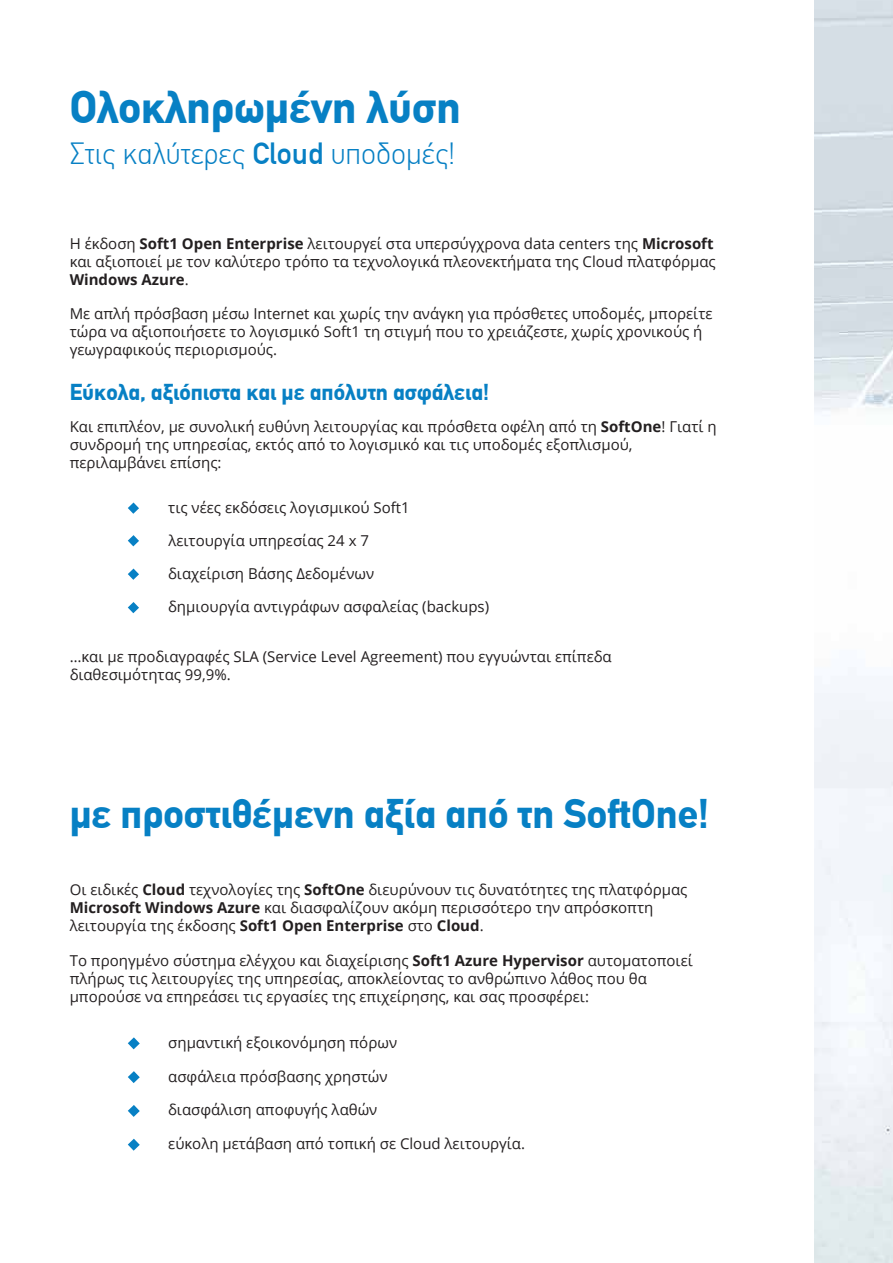
<style>
.page{position:relative;width:893px;height:1263px;background:#fff}
.page>*{position:absolute;margin:0;border:0;box-sizing:border-box;transform-origin:0 0}
.t1{font:700 45px "CF Din";color:#0780c4}
.t2{font:700 40.5px "CF Din";color:#0780c4}
.t3{font:300 30px "CF Din";color:#0780c4}
.t4{font:700 22.5px "CF Din";color:#0780c4}
.t5{font:15px/18px "Open Sans";color:#231f20}
.s1{font-weight:400}
.s2{font-weight:700}
</style>
<div class="page">
<svg style="left:128px;top:1037px;width:12px;height:12px"></svg>
<svg style="left:128px;top:1071px;width:12px;height:12px"></svg>
<svg style="left:128px;top:1105px;width:12px;height:12px"></svg>
<svg style="left:128px;top:1139px;width:12px;height:12px"></svg>
<svg style="left:128px;top:502px;width:11px;height:12px"></svg>
<svg style="left:128px;top:535px;width:11px;height:11px"></svg>
<svg style="left:128px;top:568px;width:11px;height:12px"></svg>
<svg style="left:128px;top:602px;width:11px;height:11px"></svg>
<h1 class="t1" style="left:70px;top:84px;width:393px">Oλοκληρωµένη λύση</h1>
<h3 class="t3" style="left:70px;top:139px;width:387px">Στις καλύτερες <span class="s1">Cloud</span> υποδοµές!</h3>
<p class="t5" style="left:70px;top:235px;width:648px">Η έκδοση <span class="s2">Soft1 Open Enterprise</span> λειτουργεί στα υπερσύγχρονα data centers της <span class="s2">Microsoft </span>και αξιοποιεί µε τον καλύτερο τρόπο τα τεχνολογικά πλεονεκτήματα της Cloud πλατφόρμας<br><span class="s2">Windows Azure</span>.</p>
<p class="t5" style="left:70px;top:304px;width:644px">Με απλή πρόσβαση µέσω Internet και χωρίς την ανάγκη για πρόσθετες υποδομές, μπορείτε τώρα να αξιοποιήσετε το λογισμικό Soft1 τη στιγμή που το χρειάζεστε, χωρίς χρονικούς ή γεωγραφικούς περιορισμούς.</p>
<h3 class="t4" style="left:70px;top:380px;width:421px">Εύκολα, αξιόπιστα και µε απόλυτη ασφάλεια!</h3>
<p class="t5" style="left:70px;top:417px;width:648px">Και επιπλέον, µε συνολική ευθύνη λειτουργίας και πρόσθετα οφέλη από τη <span class="s2">SoftOne</span>! Γιατί η συνδρομή της υπηρεσίας, εκτός από το λογισμικό και τις υποδομές εξοπλισμού, περιλαμβάνει επίσης:</p>
<p class="t5" style="left:168px;top:498px;width:243px">τις νέες εκδόσεις λογισμικού Soft1</p>
<p class="t5" style="left:168px;top:531px;width:202px">λειτουργία υπηρεσίας 24 x 7</p>
<p class="t5" style="left:168px;top:564px;width:207px">διαχείριση Βάσης Δεδομένων</p>
<p class="t5" style="left:168px;top:597px;width:322px">δημιουργία αντιγράφων ασφαλείας (backups)</p>
<p class="t5" style="left:70px;top:647px;width:543px">…και µε προδιαγραφές SLA (Service Level Agreement) που εγγυώνται επίπεδα διαθεσιμότητας 99,9%.</p>
<h2 class="t2" style="left:70px;top:792px;width:641px">µε προστιθέµενη αξία από τη SoftOne!</h2>
<p class="t5" style="left:70px;top:880px;width:619px">Οι ειδικές <span class="s2">Cloud</span> τεχνολογίες της <span class="s2">SoftOne</span> διευρύνουν τις δυνατότητες της πλατφόρμας<br><span class="s2">Microsoft Windows Azure</span> και διασφαλίζουν ακόμη περισσότερο την απρόσκοπτη λειτουργία της έκδοσης <span class="s2">Soft1 Open Enterprise</span> στο <span class="s2">Cloud</span>.</p>
<p class="t5" style="left:70px;top:951px;width:625px">Το προηγμένο σύστημα ελέγχου και διαχείρισης <span class="s2">Soft1 Azure Hypervisor</span> αυτοματοποιεί πλήρως τις λειτουργίες της υπηρεσίας, αποκλείοντας το ανθρώπινο λάθος που θα μπορούσε να επηρεάσει τις εργασίες της επιχείρησης, και σας προσφέρει:</p>
<p class="t5" style="left:168px;top:1033px;width:230px">σημαντική εξοικονόμηση πόρων</p>
<p class="t5" style="left:168px;top:1067px;width:221px">ασφάλεια πρόσβασης χρηστών</p>
<p class="t5" style="left:168px;top:1100px;width:211px">διασφάλιση αποφυγής λαθών</p>
<p class="t5" style="left:168px;top:1134px;width:358px">εύκολη μετάβαση από τοπική σε Cloud λειτουργία.</p>
</div>
